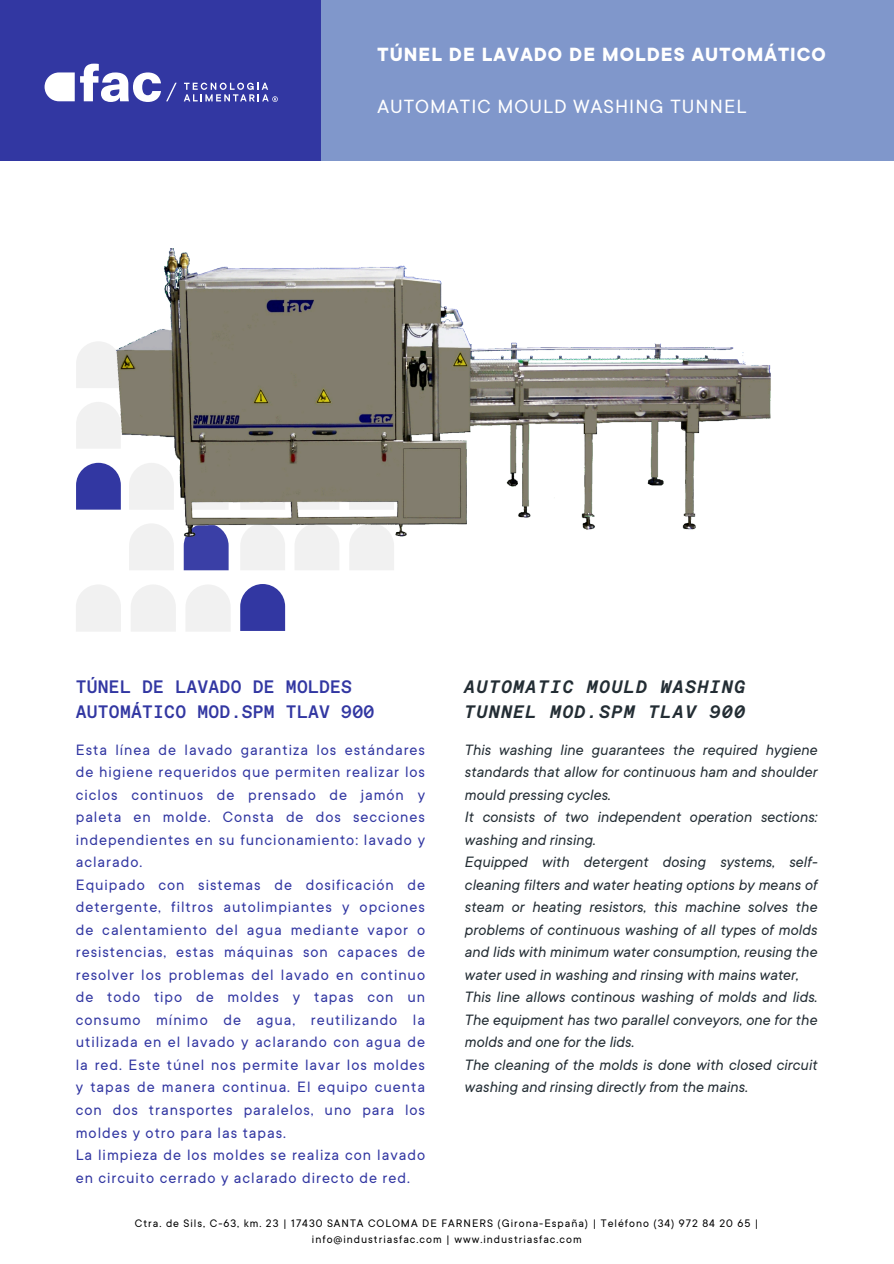
<style>
.page{position:relative;width:894px;height:1264px;background:#fff}
.page>*{position:absolute;margin:0;border:0;box-sizing:border-box;transform-origin:0 0}
.t1{font:800 21px/23.7px "Open Sans";letter-spacing:.05em;color:#fff}
.t2{font:700 21px "TT Commons";letter-spacing:.05em;color:#fff}
.t3{font:21px "TT Commons";letter-spacing:.05em;color:#fff}
.t4{font:500 18px/24.8px "Favorit Mono";letter-spacing:.015em;color:#3237a2}
.t5{font:italic 700 18px/24.8px "Favorit Mono";letter-spacing:.08em;color:#232d34}
.t6{font:16.5px/22.5px "TT Commons";letter-spacing:.06em;color:#3237a2}
.t7{font:italic 16.5px/22.5px "TT Commons";color:#232d34}
.t8{font:12px/16px "TT Commons";letter-spacing:.08em;color:#000;text-align:center}
</style>
<div class="page">
<div style="left:0;top:0;width:327px;height:161px;background:#3237a2"></div>
<div style="left:321px;top:0;width:572px;height:161px;background:#8097cb"></div>
<svg style="left:45px;top:64px;width:132px;height:38px"></svg>
<svg style="left:184px;top:83px;width:94px;height:19px"></svg>
<svg style="left:240px;top:584px;width:45px;height:47px;background:#484cac"></svg>
<svg style="left:240px;top:557px;width:45px;height:13px"></svg>
<svg style="left:129px;top:557px;width:45px;height:13px"></svg>
<svg style="left:295px;top:557px;width:44px;height:13px"></svg>
<svg style="left:184px;top:557px;width:44px;height:13px"></svg>
<svg style="left:349px;top:557px;width:45px;height:13px"></svg>
<svg style="left:76px;top:463px;width:29px;height:46px"></svg>
<svg style="left:76px;top:402px;width:29px;height:46px"></svg>
<svg style="left:76px;top:342px;width:29px;height:46px"></svg>
<svg style="left:76px;top:585px;width:45px;height:46px"></svg>
<svg style="left:131px;top:585px;width:44px;height:46px"></svg>
<svg style="left:186px;top:585px;width:44px;height:46px"></svg>
<img style="left:105px;top:249px;width:666px;height:308px">
<p class="t1" style="left:377px;top:30px;width:386px">DESALADORA AUTOMÁTICA PARA<br>RECUPERAR LA SAL ADHERIDA AL</p>
<h1 class="t1" style="left:377px;top:87px;width:386px">DESALADORA AUTOMÁTICA PARA</h1>
<h1 class="t2" style="left:377px;top:44px;width:450px">TÚNEL DE LAVADO DE MOLDES AUTOMÁTICO</h1>
<p class="t3" style="left:377px;top:96px;width:370px">AUTOMATIC MOULD WASHING TUNNEL</p>
<p class="t4" style="left:76px;top:674px;width:300px">TÚNEL DE LAVADO DE MOLDES<br>AUTOMÁTICO MOD.SPM TLAV 900</p>
<h2 class="t6" style="left:76px;top:738px;width:351px">Esta línea de lavado garantiza los estándares de higiene requeridos que permiten realizar los ciclos continuos de prensado de jamón y paleta en molde. Consta de dos secciones independientes en su funcionamiento: lavado y aclarado.<br>Equipado con sistemas de dosificación de detergente, filtros autolimpiantes y opciones de calentamiento del agua mediante vapor o resistencias, estas máquinas son capaces de resolver los problemas del lavado en continuo de todo tipo de moldes y tapas con un consumo mínimo de agua, reutilizando la utilizada en el lavado y aclarando con agua de la red. Este túnel nos permite lavar los moldes y tapas de manera continua. El equipo cuenta con dos transportes paralelos, uno para los moldes y otro para las tapas.<br>La limpieza de los moldes se realiza con lavado en circuito cerrado y aclarado directo de red.</h2>
<p class="t5" style="left:464px;top:674px;width:282px">AUTOMATIC MOULD WASHING<br>TUNNEL MOD.SPM TLAV 900</p>
<p class="t7" style="left:464px;top:738px;width:354px">This washing line guarantees the required hygiene standards that allow for continuous ham and shoulder mould pressing cycles.<br>It consists of two independent operation sections: washing and rinsing.<br>Equipped with detergent dosing systems, self&shy;cleaning filters and water heating options by means of steam or heating resistors, this machine solves the problems of continuous washing of all types of molds and lids with minimum water consumption, reusing the water used in washing and rinsing with mains water, This line allows continous washing of molds and lids.<br>The equipment has two parallel conveyors, one for the molds and one for the lids.<br>The cleaning of the molds is done with closed circuit washing and rinsing directly from the mains.</p>
<p class="t8" style="left:135px;top:1214px;width:625px">Ctra. de Sils, C-63, km. 23 | 17430 SANTA COLOMA DE FARNERS (Girona-España) | Teléfono (34) 972 84 20 65 | info@industriasfac.com | www.industriasfac.com</p>
</div>
